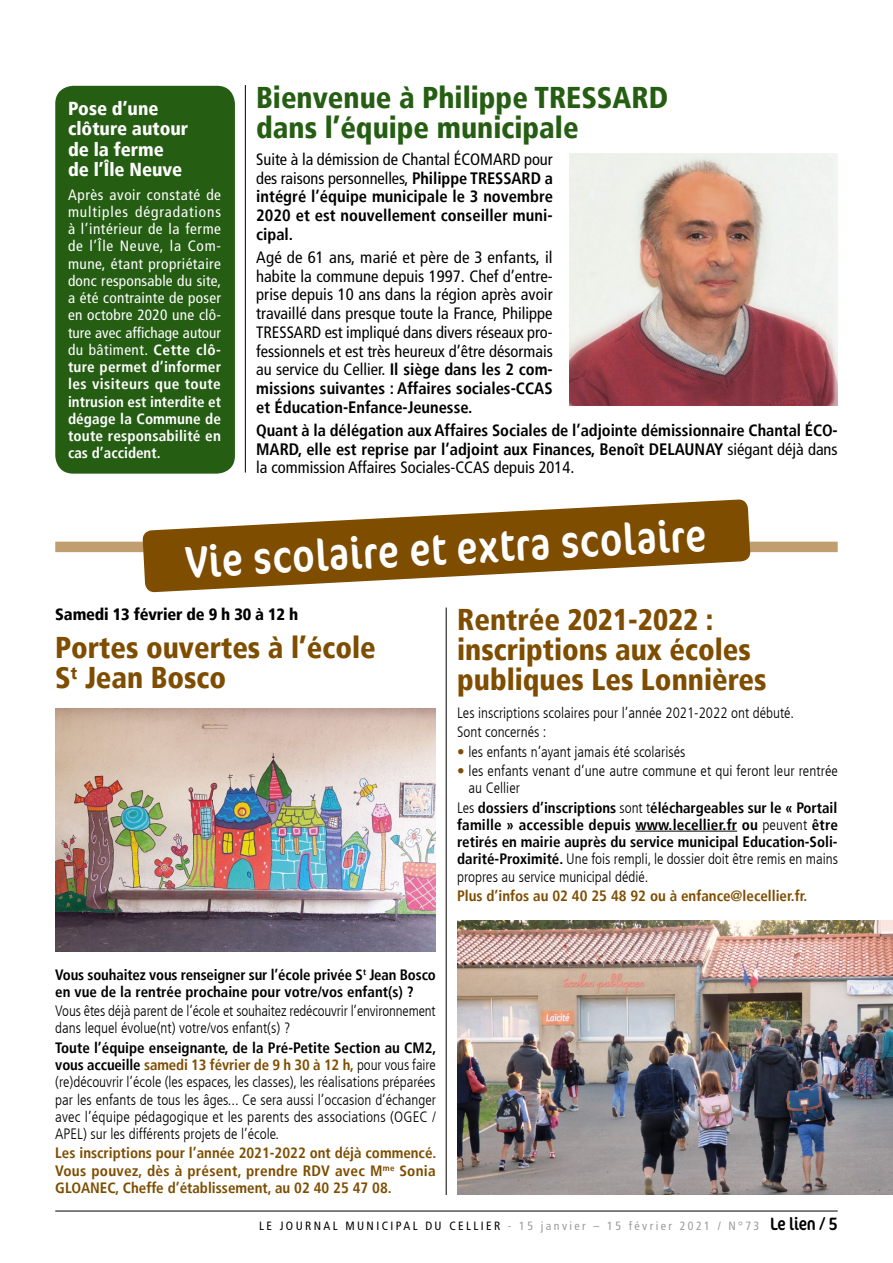
<style>
.page{position:relative;width:893px;height:1263px;background:#fff}
.page>*{position:absolute;margin:0;border:0;box-sizing:border-box;transform-origin:0 0}
.t1{font:condensed 45px "Cocon Pro";color:#fff}
.t2{font:900 condensed 30px/30px "Frutiger LT";color:#7e4d00}
.t3{font:900 condensed 30px/30px "Frutiger LT";color:#255e13}
.t4{font:900 condensed 18.75px/20.2px "Frutiger LT";color:#fff}
.t5{font:700 condensed 16.5px/18.8px "Frutiger LT";color:#000;text-align:justify}
.t6{font:condensed 16.5px/18.8px "Frutiger LT";color:#000;text-align:justify}
.t7{font:900 condensed 16.5px "Frutiger LT";letter-spacing:-.01em;color:#000}
.t8{font:300 condensed 15px/17.2px "Frutiger LT";color:#000}
.t9{font:700 condensed 15px/17.2px "Frutiger LT";color:#000}
.t10{font:condensed 15px/17.2px "Frutiger LT";letter-spacing:.015em;color:#fff;text-align:justify}
.t11{font:700 condensed 15px/17.2px "Frutiger LT";color:#7e4d00;text-align:justify}
.t12{font:condensed 12px "Frutiger LT";letter-spacing:.2em;color:#9c9c9d}
.s1{font-weight:700}
.s2{font-weight:400}
.s3{font-weight:700;color:#7e4d00}
.s4{font-weight:300}
.s5{color:#000}
.s6{font-family:"Cocon Pro";font-size:18px;color:#000}
</style>
<div class="page">
<hr style="left:55px;top:1211px;width:783px;height:1px;background:#000">
<div style="left:55px;top:542px;width:783px;height:10px;background:#c19e6f"></div>
<svg style="left:142px;top:499px;width:609px;height:94px;fill:#7e4d00"></svg>
<img style="left:570px;top:153px;width:268px;height:252px">
<img style="left:55px;top:708px;width:381px;height:244px">
<div style="left:55px;top:86px;width:180px;height:388px;background:#255e13;border-radius:18px"></div>
<hr style="left:635px;top:831px;width:102px;height:1px;background:#000">
<img style="left:457px;top:920px;width:436px;height:275px">
<hr style="left:446px;top:608px;width:1px;height:587px;background:#000">
<hr style="left:245px;top:85px;width:1px;height:388px;background:#000">
<p class="t4" style="left:68px;top:98px;width:122px">Pose d’une clôture autour de la ferme de l’Île Neuve</p>
<p class="t10" style="left:68px;top:186px;width:155px">Après avoir constaté de multiples dégradations à l’intérieur de la ferme de l’Île Neuve, la Com&shy;mune, étant propriétaire donc responsable du site, a été contrainte de poser en octobre 2020 une clô&shy;ture avec affichage autour du bâtiment. <span class="s1">Cette clô&shy;ture permet d’informer les visiteurs que toute intrusion est interdite et dégage la Commune de toute responsabilité en cas d’accident.</span></p>
<h2 class="t3" style="left:256px;top:82px;width:413px">Bienvenue à Philippe TRESSARD dans l’équipe municipale</h2>
<p class="t5" style="left:256px;top:150px;width:298px"><span class="s2">Suite à la démission de Chantal ÉCOMARD pour des raisons personnelles,</span> Philippe TRESSARD a intégré l’équipe municipale le 3 novembre 2020 et est nouvellement conseiller muni&shy;cipal.</p>
<p class="t6" style="left:256px;top:248px;width:298px">Agé de 61 ans, marié et père de 3 enfants, il habite la commune depuis 1997. Chef d’entre&shy;prise depuis 10 ans dans la région après avoir travaillé dans presque toute la France, Philippe TRESSARD est impliqué dans divers réseaux pro&shy;fessionnels et est très heureux d’être désormais au service du Cellier. <span class="s1">Il siège dans les 2 com&shy;missions suivantes : Affaires sociales-CCAS et Éducation-Enfance-Jeunesse.</span></p>
<p class="t5" style="left:256px;top:421px;width:583px">Quant à la délégation aux Affaires Sociales de l’adjointe démissionnaire Chantal ÉCO-MARD, elle est reprise par l’adjoint aux Finances, Benoît DELAUNAY <span class="s2">siégant déjà dans la commission Affaires Sociales-CCAS depuis 2014.</span></p>
<h1 class="t1" style="left:184px;top:532px;width:523px;rotate:-3deg">Vie scolaire et extra scolaire</h1>
<p class="t7" style="left:55px;top:604px;width:244px">Samedi 13 février de 9 h 30 à 12 h</p>
<h2 class="t2" style="left:55px;top:633px;width:322px">Portes ouvertes à l’école<br>S<sup>t</sup> Jean Bosco</h2>
<h2 class="t2" style="left:457px;top:605px;width:311px">Rentrée 2021-2022 : inscriptions aux écoles publiques Les Lonnières</h2>
<p class="t8" style="left:457px;top:703px;width:339px;line-height:19.4px">Les inscriptions scolaires pour l’année 2021-2022 ont débuté.<br>Sont concernés :</p>
<p class="t8" style="left:457px;top:743px;width:230px"><span class="s3">•</span> les enfants n’ayant jamais été scolarisés</p>
<p class="t8" style="left:468px;top:762px;width:371px;text-indent:-11px"><span class="s3">•</span> les enfants venant d’une autre commune et qui feront leur rentrée au Cellier</p>
<p class="t9" style="left:457px;top:799px;width:382px;text-align:justify"><span class="s4">Les</span> dossiers d’inscriptions <span class="s4">sont t</span>éléchargeables sur le « Portail famille » accessible depuis www.lecellier.fr ou <span class="s4">peuvent</span> être retirés en mairie auprès du service municipal Education-Soli&shy;darité-Proximité. <span class="s4">Une fois rempli, le dossier doit être remis en mains propres au service municipal dédié.</span></p>
<p class="t11" style="left:457px;top:887px;width:352px">Plus d’infos au 02 40 25 48 92 ou à enfance@lecellier.fr.</p>
<p class="t9" style="left:55px;top:966px;width:382px">Vous souhaitez vous renseigner sur l’école privée S<sup>t</sup> Jean Bosco en vue de la rentrée prochaine pour votre/vos enfant(s) ?</p>
<p class="t8" style="left:55px;top:1002px;width:382px">Vous êtes déjà parent de l’école et souhaitez redécouvrir l’environnement dans lequel évolue(nt) votre/vos enfant(s) ?</p>
<p class="t8" style="left:55px;top:1039px;width:383px;text-align:justify"><span class="s1">Toute l’équipe enseignante, de la Pré-Petite Section au CM2, vous accueille</span> <span class="s3">samedi 13 février de 9 h 30 à 12 h,</span> pour vous faire (re)découvrir l’école (les espaces, les classes), les réalisations préparées par les enfants de tous les âges... Ce sera aussi l’occasion d’échanger avec l’équipe pédagogique et les parents des associations (OGEC / APEL) sur les différents projets de l’école.</p>
<p class="t11" style="left:55px;top:1145px;width:383px">Les inscriptions pour l’année 2021-2022 ont déjà commencé.<br>Vous pouvez, dès à présent, prendre RDV avec M<sup>me</sup> Sonia GLOANEC, Cheffe d’établissement, au 02 40 25 47 08.</p>
<p class="t12" style="left:259px;top:1219px;width:580px"><span class="s5">LE JOURNAL MUNICIPAL DU CELLIER</span> - 15 janvier – 15 février 2021 / N°73 <span class="s6">Le lien / 5</span></p>
</div>
